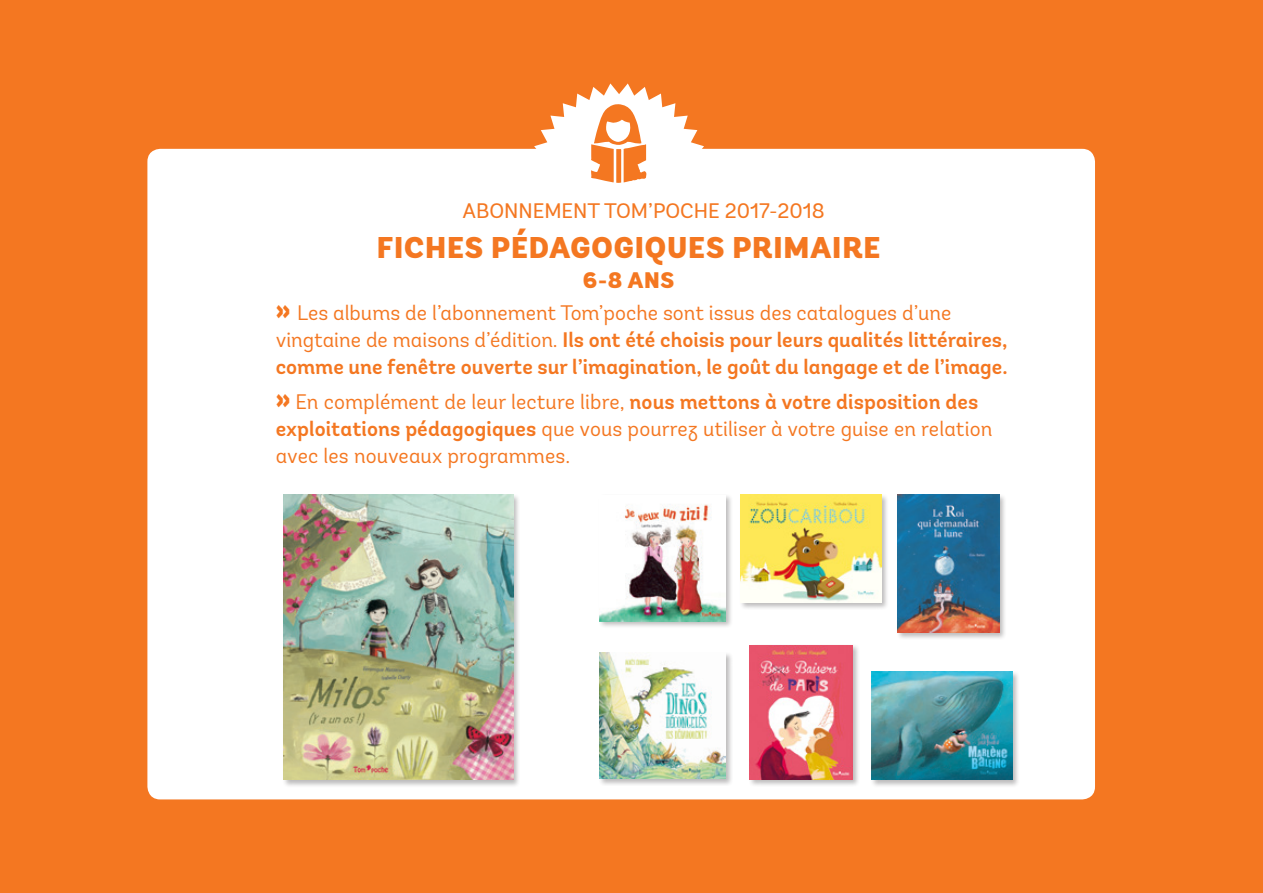
<style>
.page{position:relative;width:1263px;height:893px;background:#f47721}
.page>*{position:absolute;margin:0;border:0;box-sizing:border-box;transform-origin:0 0}
.Fiches_pédagogiques{font:900 30px "Andes";letter-spacing:.03em;color:#f47721}
.t1{font:900 22.5px "Andes";color:#f47721}
.Texte_ouverture_fich{font:600 21px/27px "Andes";color:#f47721}
.Texte_ouverture_fich-2{font:21px/27px "Andes";letter-spacing:.005em;color:#f47721}
.Abonnement{font:21px "Andes";color:#f47721}
.s1{font-weight:900;font-size:31.5px}
.s2{font-weight:400}
.s3{font-weight:600}
</style>
<div class="page">
<div style="left:147px;top:149px;width:948px;height:650px;background:#fff;border-radius:13px"></div>
<svg style="left:531px;top:83px;width:176px;height:100px"></svg>
<div style="left:282px;top:493px;width:238px;height:294px;background:#231f20;opacity:.3"></div>
<img style="left:284px;top:495px;width:229px;height:285px">
<div style="left:748px;top:643px;width:112px;height:144px;background:#231f20;opacity:.3"></div>
<img style="left:750px;top:645px;width:102px;height:135px">
<div style="left:896px;top:493px;width:110px;height:147px;background:#231f20;opacity:.3"></div>
<img style="left:898px;top:495px;width:101px;height:137px">
<div style="left:870px;top:670px;width:150px;height:117px;background:#231f20;opacity:.3"></div>
<img style="left:872px;top:672px;width:140px;height:108px">
<div style="left:739px;top:493px;width:150px;height:117px;background:#231f20;opacity:.3"></div>
<img style="left:740px;top:495px;width:142px;height:107px">
<div style="left:598px;top:651px;width:135px;height:135px;background:#231f20;opacity:.3"></div>
<img style="left:600px;top:653px;width:126px;height:125px">
<div style="left:598px;top:494px;width:135px;height:135px;background:#231f20;opacity:.3"></div>
<img style="left:600px;top:495px;width:126px;height:126px">
<p class="Abonnement" style="left:462px;top:198px;width:364px">ABONNEMENT TOM’POCHE 2017-2018</p>
<p class="Fiches_pédagogiques" style="left:377px;top:228px;width:505px">FICHES PÉDAGOGIQUES PRIMAIRE</p>
<p class="t1" style="left:583px;top:266px;width:93px">6-8 ANS</p>
<p class="Texte_ouverture_fich" style="left:276px;top:299px;width:733px"><span class="s1">»</span> <span class="s2">Les albums de l’abonnement Tom’poche sont issus des catalogues d’une vingtaine de maisons d’édition.</span> Ils ont été choisis pour leurs qualités littéraires, comme une fenêtre ouverte sur l’imagination, le goût du langage et de l’image.</p>
<p class="Texte_ouverture_fich-2" style="left:276px;top:388px;width:718px"><span class="s1">»</span> En complément de leur lecture libre, <span class="s3">nous mettons à votre disposition des exploitations pédagogiques</span> que vous pourrez utiliser à votre guise en relation avec les nouveaux programmes.</p>
</div>
